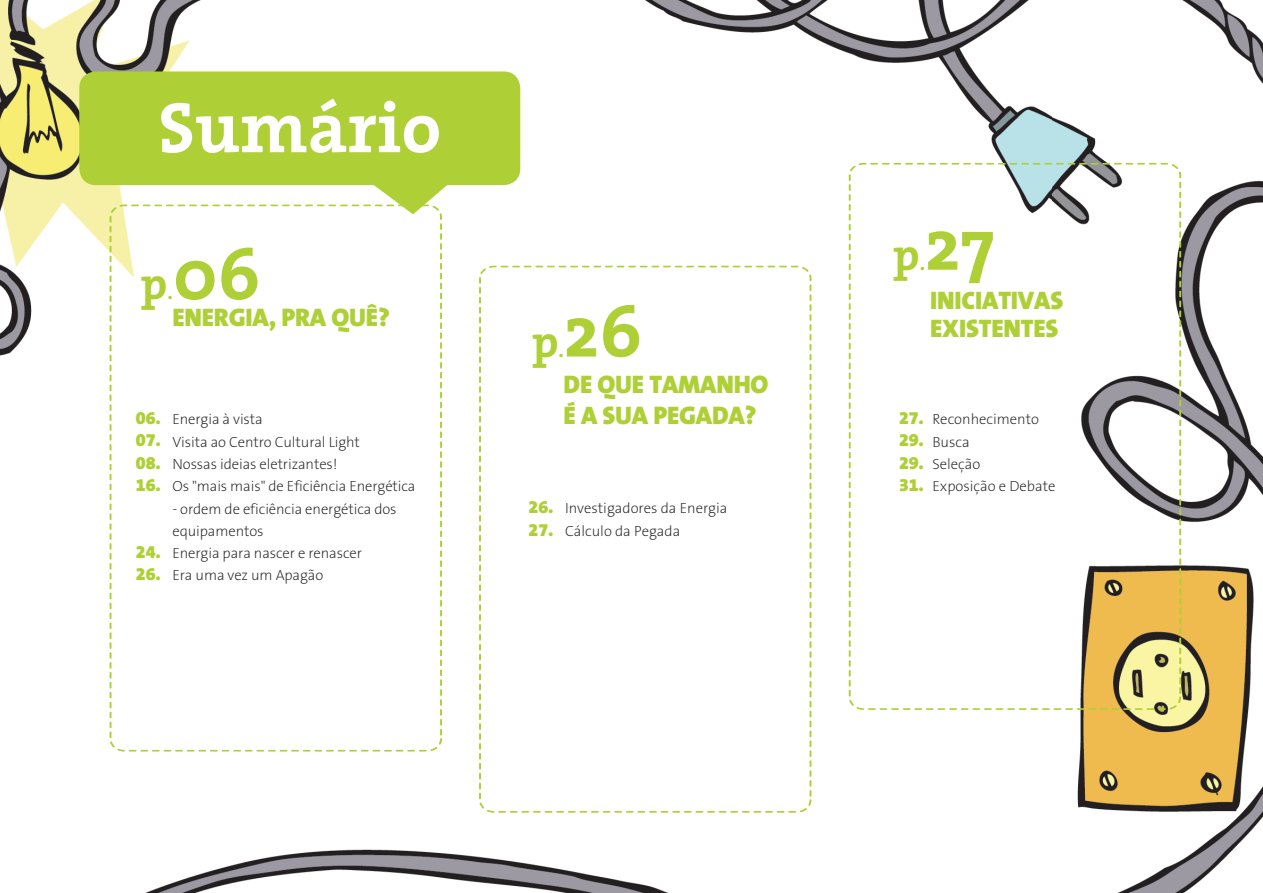
<style>
.page{position:relative;width:1263px;height:893px;background:#fff}
.page>*{position:absolute;margin:0;border:0;box-sizing:border-box;transform-origin:0 0}
.t1{font:700 73.5px "The Serif 7";color:#aed036}
.t2{font:700 72px "The Serif 7";color:#fff}
.t3{font:700 45px "The Serif 7";color:#aed036}
.t4{font:900 25.5px/31.7px "The Sans B9";letter-spacing:-.005em;color:#aed036}
.t5{font:900 18px/22.4px "The Sans B9";letter-spacing:-.005em;color:#aed036;text-align:justify}
.t6{font:200 14.7px/22.4px "The Sans B2";letter-spacing:-.005em;color:#231f20}
.s1{font-size:21px}
</style>
<div class="page">
<img style="left:0;top:0;width:1263px;height:893px">
<svg style="left:110px;top:205px;width:332px;height:546px"></svg>
<svg style="left:479px;top:266px;width:332px;height:547px"></svg>
<svg style="left:849px;top:163px;width:332px;height:547px"></svg>
<svg style="left:340px;top:185px;width:135px;height:29px"></svg>
<div style="left:79px;top:71px;width:441px;height:114px;background:#aed036;border-radius:17px"></div>
<h2 class="t2" style="left:158px;top:68px;width:284px">Sumário</h2>
<h1 class="t1" style="left:173px;top:213px;width:89px">06</h1>
<h3 class="t4" style="left:172px;top:303px;width:219px">ENERGIA, PRA QUÊ?</h3>
<h3 class="t3" style="left:141px;top:246px;width:34px">p<span class="s1">.</span></h3>
<p class="t5" style="left:136px;top:407px;width:26px">06.<br>07.<br>08.<br>16.</p>
<p class="t5" style="left:136px;top:541px;width:26px">24.<br>26.</p>
<p class="t6" style="left:172px;top:409px;width:245px">Energia à vista<br>Visita ao Centro Cultural Light<br>Nossas ideias eletrizantes!<br>Os "mais mais" de Eficiência Energética</p>
<p class="t6" style="left:172px;top:498px;width:226px">- ordem de eficiência energética dos equipamentos<br>Energia para nascer e renascer<br>Era uma vez um Apagão</p>
<h1 class="t1" style="left:564px;top:270px;width:80px">26</h1>
<h3 class="t4" style="left:564px;top:369px;width:206px">DE QUE TAMANHO<br>É A SUA PEGADA?</h3>
<h3 class="t3" style="left:532px;top:304px;width:34px">p<span class="s1">.</span></h3>
<p class="t5" style="left:529px;top:497px;width:26px">26.<br>27.</p>
<p class="t6" style="left:565px;top:498px;width:164px">Investigadores da Energia<br>Cálculo da Pegada</p>
<h1 class="t1" style="left:925px;top:183px;width:71px">27</h1>
<h3 class="t4" style="left:930px;top:287px;width:134px;line-height:28.5px">INICIATIVAS<br>EXISTENTES</h3>
<h3 class="t3" style="left:893px;top:217px;width:34px">p<span class="s1">.</span></h3>
<p class="t5" style="left:899px;top:407px;width:26px">27.<br>29.<br>29.<br>31.</p>
<p class="t6" style="left:932px;top:409px;width:125px">Reconhecimento<br>Busca<br>Seleção<br>Exposição e Debate</p>
</div>
